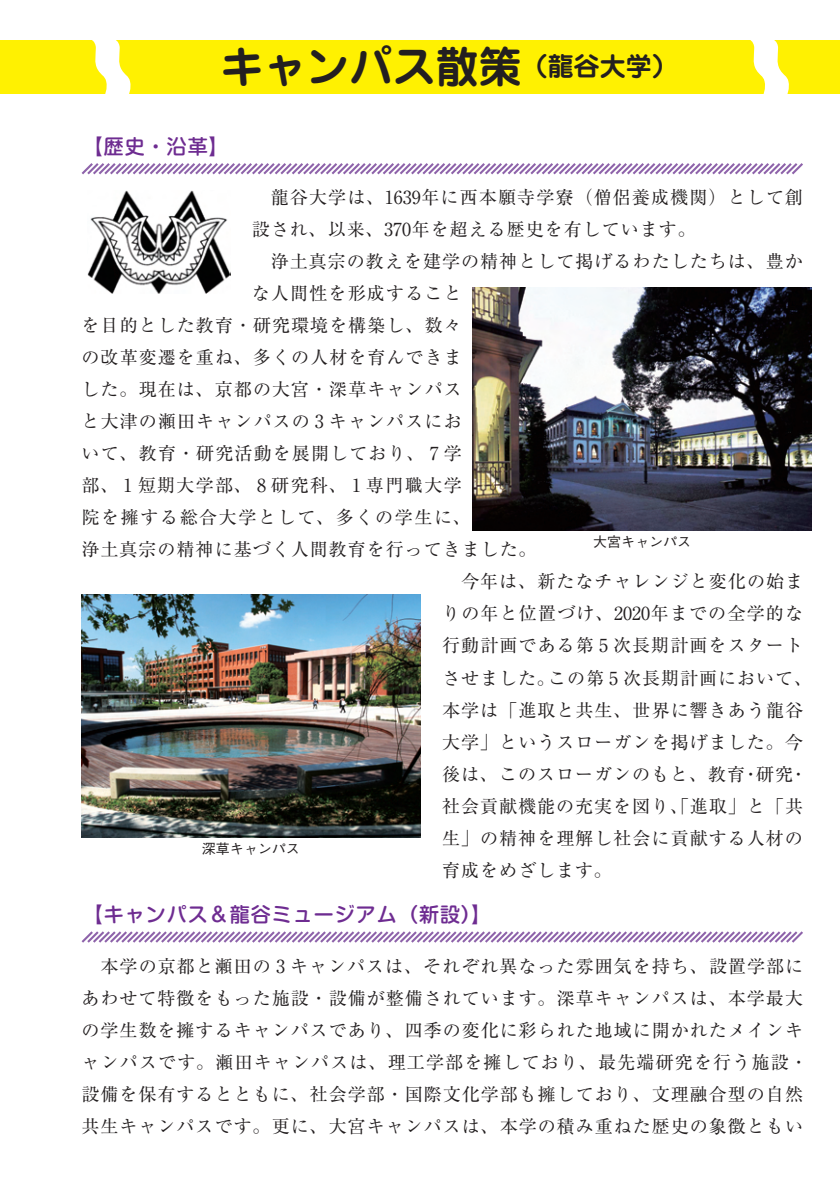
<style>
.page{position:relative;width:840px;height:1191px;background:#fff}
.page>*{position:absolute;margin:0;border:0;box-sizing:border-box;transform-origin:0 0}
.t1{font:700 43px "Jun 501 Pro";color:#231f20}
.t2{font:500 20px "Shin M Go Pro";letter-spacing:.05em;color:#6e2c91}
.t3{font:18px/32px "Ryumin Pr 5";letter-spacing:.055em;color:#231f20}
.t4{font:18px "Ryumin Pr 5";letter-spacing:.075em;color:#231f20}
.t5{font:18px "Ryumin Pr 5";letter-spacing:.09em;color:#231f20}
.t6{font:500 14px "Gothic BBB Pr 5";color:#231f20}
</style>
<div class="page">
<svg style="left:81px;top:163px;width:722px;height:12px"></svg>
<svg style="left:81px;top:931px;width:722px;height:12px"></svg>
<div style="left:0;top:40px;width:839px;height:54px;background:#fff101"></div>
<svg style="left:92px;top:40px;width:39px;height:54px"></svg>
<svg style="left:750px;top:40px;width:39px;height:54px"></svg>
<img style="left:87px;top:190px;width:143px;height:104px">
<img style="left:472px;top:288px;width:339px;height:243px">
<img style="left:81px;top:594px;width:339px;height:243px">
<h1 class="t1" style="left:220px;top:32px;width:458px">キャンパス散策<sup>（龍谷大学）</sup></h1>
<p class="t2" style="left:83px;top:130px;width:147px">【歴史・沿革】</p>
<p class="t3" style="left:251px;top:180px;width:552px;text-indent:19px">龍谷大学は、1639年に西本願寺学寮（僧侶養成機関）として創設され、以来、370年を超える歴史を有しています。</p>
<p class="t3" style="left:270px;top:244px;width:533px">浄土真宗の教えを建学の精神として掲げるわたしたちは、豊か</p>
<p class="t3" style="left:251px;top:276px;width:211px">な人間性を形成すること</p>
<p class="t3" style="left:81px;top:308px;width:381px">を目的とした教育・研究環境を構築し、数々</p>
<p class="t3" style="left:81px;top:340px;width:381px">の改革変遷を重ね、多くの人材を育んできま</p>
<p class="t3" style="left:81px;top:372px;width:381px">した。現在は、京都の大宮・深草キャンパス</p>
<p class="t3" style="left:81px;top:404px;width:381px">と大津の瀬田キャンパスの 3 キャンパスにお</p>
<p class="t3" style="left:81px;top:436px;width:381px">いて、教育・研究活動を展開しており、 7 学</p>
<p class="t4" style="left:81px;top:471px;width:381px">部、 1 短期大学部、 8 研究科、 1 専門職大学</p>
<p class="t5" style="left:81px;top:503px;width:390px">院を擁する総合大学として、多くの学生に、</p>
<p class="t3" style="left:81px;top:532px;width:456px">浄土真宗の精神に基づく人間教育を行ってきました。</p>
<p class="t3" style="left:461px;top:564px;width:343px">今年は、新たなチャレンジと変化の始ま</p>
<p class="t3" style="left:442px;top:596px;width:362px">りの年と位置づけ、2020年までの全学的な</p>
<p class="t3" style="left:442px;top:628px;width:362px">行動計画である第 5 次長期計画をスタート</p>
<p class="t3" style="left:442px;top:660px;width:371px">させました。この第 5 次長期計画において、</p>
<p class="t3" style="left:442px;top:692px;width:362px">本学は「進取と共生、世界に響きあう龍谷</p>
<p class="t3" style="left:442px;top:724px;width:362px">大学」というスローガンを掲げました。今</p>
<p class="t3" style="left:442px;top:756px;width:367px">後は、このスローガンのもと、教育・研究・</p>
<p class="t3" style="left:442px;top:788px;width:362px">社会貢献機能の充実を図り、「進取」と「共</p>
<p class="t3" style="left:442px;top:820px;width:362px">生」の精神を理解し社会に貢献する人材の</p>
<p class="t3" style="left:442px;top:852px;width:171px">育成をめざします。</p>
<p class="t2" style="left:83px;top:898px;width:409px">【キャンパス＆龍谷ミュージアム（新設）】</p>
<p class="t3" style="left:81px;top:948px;width:727px;text-indent:19px">本学の京都と瀬田の 3 キャンパスは、それぞれ異なった雰囲気を持ち、設置学部にあわせて特徴をもった施設・設備が整備されています。深草キャンパスは、本学最大の学生数を擁するキャンパスであり、四季の変化に彩られた地域に開かれたメインキャンパスです。瀬田キャンパスは、理工学部を擁しており、最先端研究を行う施設・設備を保有するとともに、社会学部・国際文化学部も擁しており、文理融合型の自然共生キャンパスです。更に、大宮キャンパスは、本学の積み重ねた歴史の象徴ともい</p>
<p class="t6" style="left:593px;top:531px;width:99px">大宮キャンパス</p>
<p class="t6" style="left:202px;top:837px;width:99px">深草キャンパス</p>
</div>
